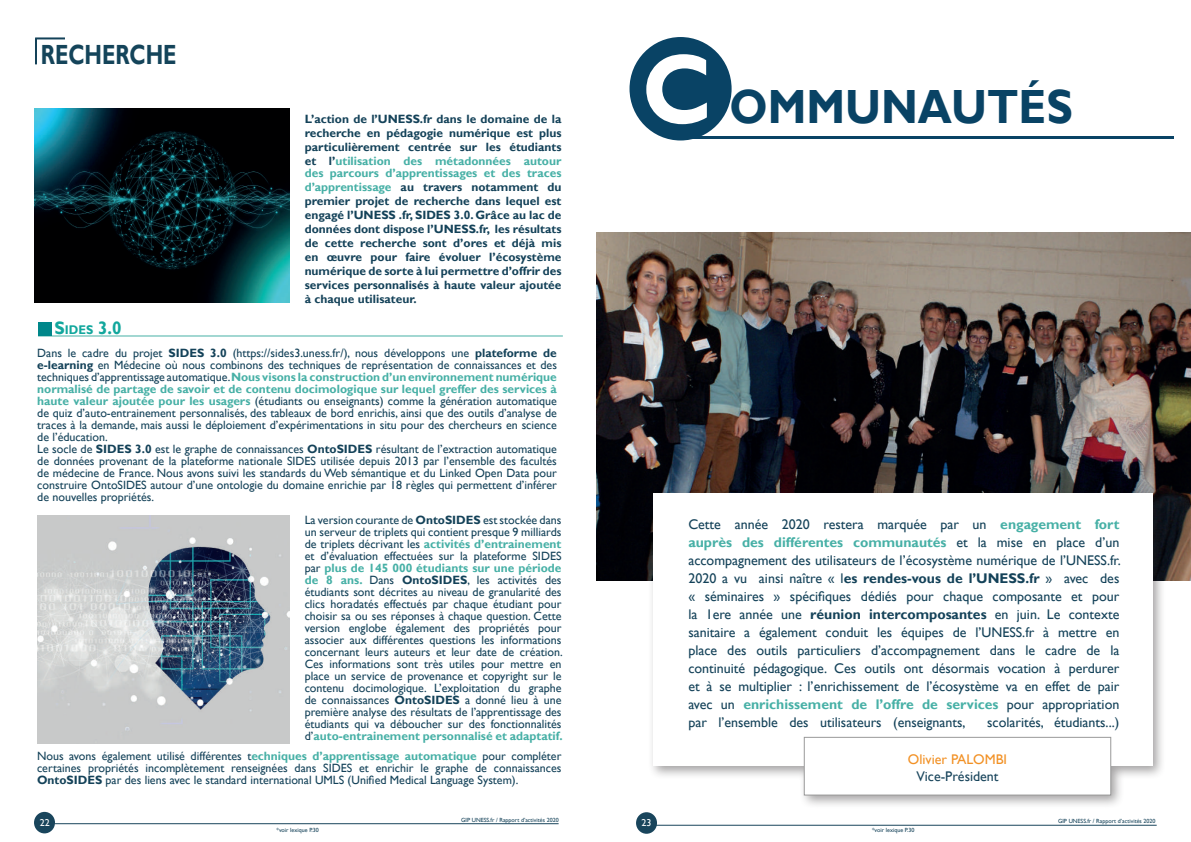
<style>
.page{position:relative;width:1191px;height:842px;background:#fff}
.page>*{position:absolute;margin:0;border:0;box-sizing:border-box;transform-origin:0 0}
.t1{font:700 48px "Gill Sans";color:#094365;scale:.91 1}
.t2{font:700 27.7px "Gill Sans";color:#14445a;scale:.76 1}
.t3{font:700 18px "Gill Sans";color:#12a79d;scale:.95 1}
.t4{font:14px/18px "Gill Sans";color:#144259;text-align:justify}
.t5{font:14px "Gill Sans";color:#f29125}
.t6{font:14px "Gill Sans";color:#19455c}
.t7{font:12px/12px "Gill Sans";color:#144259;text-align:justify}
.t8{font:700 12px/14px "Gill Sans";color:#144259;text-align:justify}
.t9{font:10px "Gill Sans";color:#fff}
.t10{font:6px "Gill Sans";color:#144259}
.s1{font-size:12.6px}
.s2{color:#47b0a6}
.s3{font-weight:700}
.s4{font-weight:700;color:#47b0a6}
.s5{font-size:100px;color:#fff}
</style>
<div class="page">
<div style="left:636px;top:812px;width:21px;height:22px;background:#19455c;border-radius:50%"></div>
<div style="left:34px;top:812px;width:21px;height:21px;background:#19455c;border-radius:50%"></div>
<hr style="left:55px;top:823px;width:503px;height:1px;background:#19455c">
<hr style="left:653px;top:825px;width:503px;height:1px;background:#19455c">
<img style="left:597px;top:232px;width:594px;height:348px">
<img style="left:37px;top:516px;width:252px;height:227px">
<hr style="left:35px;top:37px;width:30px;height:2px;background:#144259">
<hr style="left:35px;top:38px;width:2px;height:26px;background:#144259">
<hr style="left:38px;top:335px;width:525px;height:1px;background:#47b0a6">
<div style="left:38px;top:322px;width:13px;height:13px;background:#00878a"></div>
<div style="left:629px;top:37px;width:102px;height:103px;background:#094365;border-radius:50%"></div>
<hr style="left:691px;top:136px;width:482px;height:3px;background:#094365">
<img style="left:34px;top:109px;width:255px;height:194px">
<div style="left:647px;top:488px;width:518px;height:321px;background:#231f20;opacity:.41"></div>
<div style="left:653px;top:493px;width:499px;height:273px;background:#fff"></div>
<div style="left:804px;top:737px;width:306px;height:58px;background:#fff"></div>
<div style="left:804px;top:737px;width:306px;height:58px;border:1px solid #999"></div>
<h2 class="t2" style="left:41px;top:38px;width:180px">RECHERCHE</h2>
<h3 class="t3" style="left:55px;top:317px;width:72px">S<span class="s1">IDES</span> 3.0</h3>
<p class="t8" style="left:305px;top:112px;width:258px">L’action de l’UNESS.fr dans le domaine de la recherche en pédagogie numérique est plus particulièrement centrée sur les étudiants et l’<span class="s2">utilisation des métadonnées autour</span></p>
<p class="t8" style="left:305px;top:166px;width:258px"><span class="s2">des parcours d’apprentissages et des traces d’apprentissage</span> au travers notamment du premier projet de recherche dans lequel est engagé l’UNESS .fr, SIDES 3.0. Grâce au lac de données dont dispose l’UNESS.fr, les résultats de cette recherche sont d’ores et déjà mis en œuvre pour faire évoluer l’écosystème numérique de sorte à lui permettre d’offrir des services personnalisés à haute valeur ajoutée à chaque utilisateur.</p>
<p class="t7" style="left:37px;top:347px;width:521px;text-align:left">Dans le cadre du projet <span class="s3">SIDES 3.0</span> (https://sides3.uness.fr/), nous développons une <span class="s3">plateforme de e-learning</span> en Médecine où nous combinons des techniques de représentation de connaissances et des techniques d’apprentissage automatique.<span class="s4">Nous visons la construction d’un environnement numérique normalisé de partage de savoir et de contenu docimologique sur lequel greffer des services à haute valeur ajoutée pour les usagers</span> (étudiants ou enseignants) comme la génération automatique de quiz d’auto-entrainement personnalisés, des tableaux de bord enrichis, ainsi que des outils d’analyse de traces à la demande, mais aussi le déploiement d’expérimentations in situ pour des chercheurs en science de l’éducation.<br>Le socle de <span class="s3">SIDES 3.0</span> est le graphe de connaissances <span class="s3">OntoSIDES</span> résultant de l’extraction automatique de données provenant de la plateforme nationale SIDES utilisée depuis 2013 par l’ensemble des facultés de médecine de France. Nous avons suivi les standards du Web sémantique et du Linked Open Data pour construire OntoSIDES autour d’une ontologie du domaine enrichie par 18 règles qui permettent d’inférer de nouvelles propriétés.</p>
<p class="t7" style="left:305px;top:514px;width:259px">La version courante de <span class="s3">OntoSIDES</span> est stockée dans un serveur de triplets qui contient presque 9 milliards de triplets décrivant les <span class="s4">activités d’entrainement </span>et d’évaluation effectuées sur la plateforme SIDES par <span class="s4">plus de 145 000 étudiants sur une période de 8 ans.</span> Dans <span class="s3">OntoSIDES</span>, les activités des étudiants sont décrites au niveau de granularité des clics horadatés effectués par chaque étudiant pour choisir sa ou ses réponses à chaque question. Cette version englobe également des propriétés pour associer aux différentes questions les informations concernant leurs auteurs et leur date de création.<br>Ces informations sont très utiles pour mettre en place un service de provenance et copyright sur le contenu docimologique. L’exploitation du graphe de connaissances <span class="s3">OntoSIDES</span> a donné lieu à une première analyse des résultats de l’apprentissage des étudiants qui va déboucher sur des fonctionnalités d’<span class="s4">auto-entrainement personnalisé et adaptatif.</span></p>
<p class="t7" style="left:37px;top:750px;width:526px">Nous avons également utilisé différentes t<span class="s4">echniques d’apprentissage automatique</span> pour compléter certaines propriétés incomplètement renseignées dans SIDES et enrichir le graphe de connaissances <span class="s3">OntoSIDES</span> par des liens avec le standard international UMLS (Unified Medical Language System).</p>
<h1 class="t1" style="left:642px;top:78px;width:475px"><span class="s5">C</span> OMMUNAUTÉS</h1>
<p class="t4" style="left:688px;top:515px;width:434px">Cette année 2020 restera marquée par un <span class="s4">engagement fort auprès des différentes communautés</span> et la mise en place d’un accompagnement des utilisateurs de l’écosystème numérique de l’UNESS.fr.<br>2020 a vu ainsi naître « l<span class="s3">es rendes-vous de l’UNESS.fr</span> » avec des « séminaires » spécifiques dédiés pour chaque composante et pour la 1ere année une <span class="s3">réunion intercomposantes</span> en juin. Le contexte sanitaire a également conduit les équipes de l’UNESS.fr à mettre en place des outils particuliers d’accompagnement dans le cadre de la continuité pédagogique. Ces outils ont désormais vocation à perdurer et à se multiplier : l’enrichissement de l’écosystème va en effet de pair avec un <span class="s4">enrichissement de l’offre de services</span> pour appropriation par l’ensemble des utilisateurs (enseignants,</p>
<p class="t4" style="left:987px;top:713px;width:134px">scolarités, étudiants...)</p>
<p class="t5" style="left:908px;top:751px;width:101px">Olivier PALOMBI</p>
<p class="t6" style="left:916px;top:768px;width:84px">Vice-Président</p>
<p class="t10" style="left:461px;top:816px;width:99px">GIP UNESS.fr / Rapport d’activités 2020</p>
<p class="t9" style="left:40px;top:817px;width:11px">22</p>
<p class="t9" style="left:641px;top:817px;width:11px">23</p>
<p class="t10" style="left:277px;top:826px;width:44px">*voir lexique P.30</p>
<p class="t10" style="left:872px;top:826px;width:44px">*voir lexique P.30</p>
<p class="t10" style="left:1058px;top:817px;width:99px">GIP UNESS.fr / Rapport d’activités 2020</p>
</div>
